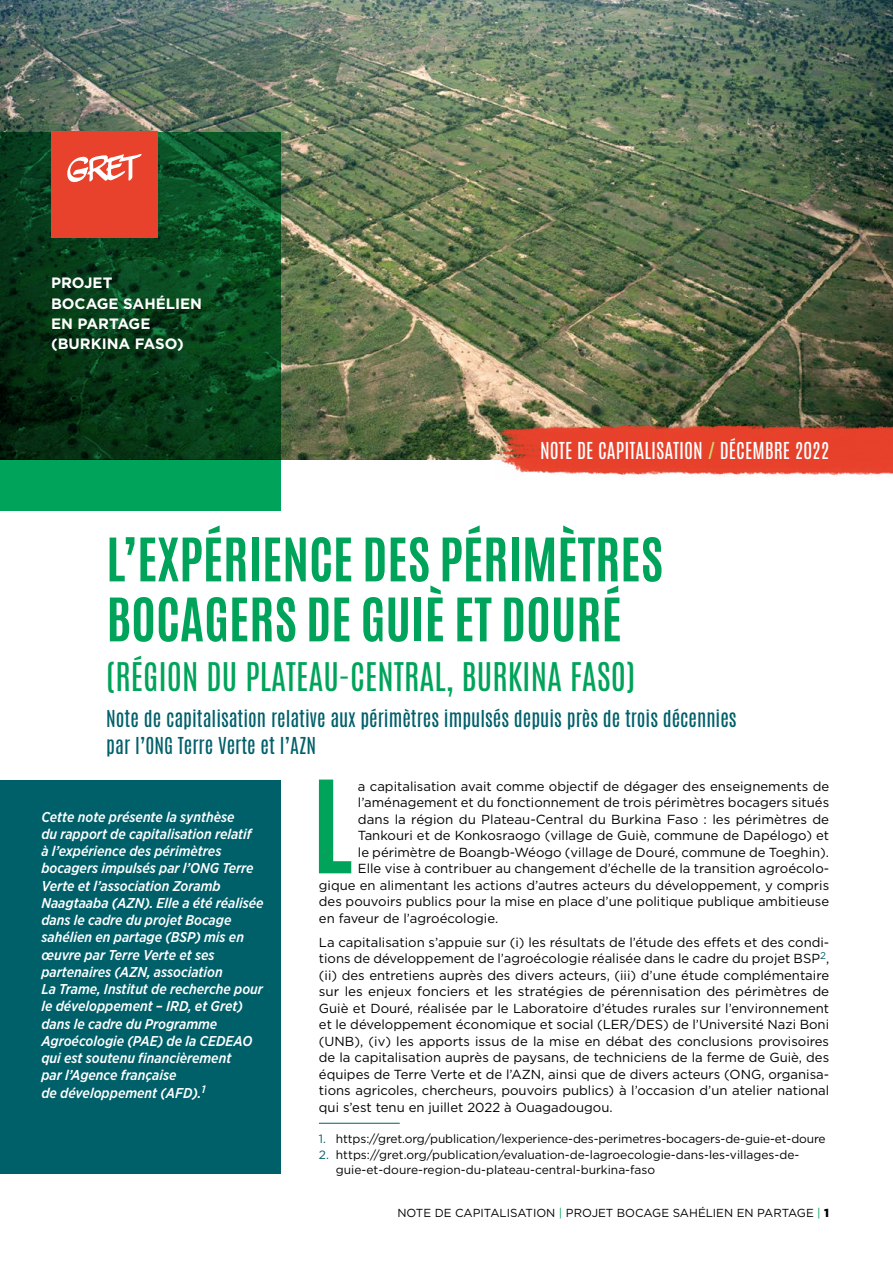
<style>
.page{position:relative;width:893px;height:1263px;background:#fff}
.page>*{position:absolute;margin:0;border:0;box-sizing:border-box;transform-origin:0 0}
.t1{font:700 109.2px "Antonio";color:#00a35a}
.t2{font:700 51px/60px "Antonio";color:#00a35a}
.t3{font:33px "Antonio";color:#00a35a}
.t4{font:19.5px/27px "Antonio";color:#00606a}
.t5{font:19.5px "Antonio";color:#fff}
.t6{font:700 15px/20.2px "Gotham";color:#fff}
.t7{font:italic 500 14.25px/17.2px "Gotham Narrow";color:#fff}
.t8{font:13.2px/16.5px "Gotham";color:#000;text-align:justify}
.t9{font:12px/14.4px "Gotham";color:#000}
.t10{font:11.7px "Gotham";color:#000}
.s1{color:#d2dc67}
.s2{color:#00606a}
.s3{color:#00a35a}
.s4{font-weight:900}
</style>
<div class="page">
<img style="left:0;top:0;width:893px;height:459px">
<div style="left:0;top:459px;width:281px;height:51px;background:#00a35a"></div>
<svg style="left:0;top:132px;width:281px;height:327px;background:#073f1b"></svg>
<div style="left:51px;top:132px;width:106px;height:106px;background:#e8412c"></div>
<svg style="left:67px;top:154px;width:75px;height:29px"></svg>
<img style="left:495px;top:420px;width:398px;height:57px">
<div style="left:0;top:780px;width:281px;height:394px;background:#00606a"></div>
<hr style="left:319px;top:1123px;width:81px;height:1px;background:#00606a">
<p class="t6" style="left:51px;top:273px;width:153px">PROJET<br>BOCAGE SAHÉLIEN<br>EN PARTAGE (BURKINA FASO)</p>
<h3 class="t5" style="left:540px;top:436px;width:290px">NOTE DE CAPITALISATION <span class="s1">/</span> DÉCEMBRE 2022</h3>
<h2 class="t2" style="left:106px;top:530px;width:558px">L’EXPÉRIENCE DES PÉRIMÈTRES<br>BOCAGERS DE GUIÈ ET DOURÉ</h2>
<h3 class="t3" style="left:106px;top:652px;width:530px">(RÉGION DU PLATEAU-CENTRAL, BURKINA FASO)</h3>
<h3 class="t4" style="left:106px;top:706px;width:632px">Note de capitalisation relative aux périmètres impulsés depuis près de trois décennies par l’ONG Terre Verte et l’AZN</h3>
<p class="t7" style="left:41px;top:808px;width:224px">Cette note présente la synthèse<br>du rapport de capitalisation relatif<br>à l’expérience des périmètres bocagers impulsés par l’ONG Terre<br>Verte et l’association Zoramb<br>Naagtaaba (AZN). Elle a été réalisée dans le cadre du projet Bocage sahélien en partage (BSP) mis en œuvre par Terre Verte et ses partenaires (AZN, association<br>La Trame, Institut de recherche pour le développement – IRD, et Gret) dans le cadre du Programme<br>Agroécologie (PAE) de la CEDEAO qui est soutenu financièrement<br>par l’Agence française<br>de développement (AFD).<sup>1</sup></p>
<h1 class="t1" style="left:312px;top:744px;width:42px">L</h1>
<p class="t8" style="left:358px;top:778px;width:473px">a capitalisation avait comme objectif de dégager des enseignements de</p>
<p class="t8" style="left:358px;top:794px;width:473px">l’aménagement et du fonctionnement de trois périmètres bocagers situés</p>
<p class="t8" style="left:358px;top:811px;width:473px">dans la région du Plateau-Central du Burkina Faso : les périmètres de</p>
<p class="t8" style="left:358px;top:827px;width:473px">Tankouri et de Konkosraogo (village de Guiè, commune de Dapélogo) et</p>
<p class="t8" style="left:358px;top:844px;width:473px">le périmètre de Boangb-Wéogo (village de Douré, commune de Toeghin).</p>
<p class="t8" style="left:358px;top:860px;width:473px">Elle vise à contribuer au changement d’échelle de la transition agroécolo-</p>
<p class="t8" style="left:319px;top:877px;width:512px">gique en alimentant les actions d’autres acteurs du développement, y compris</p>
<p class="t8" style="left:319px;top:893px;width:512px">des pouvoirs publics pour la mise en place d’une politique publique ambitieuse</p>
<p class="t8" style="left:319px;top:910px;width:181px">en faveur de l’agroécologie.</p>
<p class="t8" style="left:319px;top:933px;width:512px">La capitalisation s’appuie sur (i) les résultats de l’étude des effets et des condi&shy;tions de développement de l’agroécologie réalisée dans le cadre du projet BSP<sup>2</sup>, (ii) des entretiens auprès des divers acteurs, (iii) d’une étude complémentaire sur les enjeux fonciers et les stratégies de pérennisation des périmètres de Guiè et Douré, réalisée par le Laboratoire d’études rurales sur l’environnement et le développement économique et social (LER/DES) de l’Université Nazi Boni (UNB), (iv) les apports issus de la mise en débat des conclusions provisoires de la capitalisation auprès de paysans, de techniciens de la ferme de Guiè, des équipes de Terre Verte et de l’AZN, ainsi que de divers acteurs (ONG, organisa&shy;tions agricoles, chercheurs, pouvoirs publics) à l’occasion d’un atelier national qui s’est tenu en juillet 2022 à Ouagadougou.</p>
<p class="t9" style="left:319px;top:1131px;width:508px"><span class="s2">1.</span> https://gret.org/publication/lexperience-des-perimetres-bocagers-de-guie-et-doure</p>
<p class="t9" style="left:336px;top:1147px;width:465px;text-indent:-17px"><span class="s2">2.</span> https://gret.org/publication/evaluation-de-lagroecologie-dans-les-villages-de&shy;guie-et-doure-region-du-plateau-central-burkina-faso</p>
<p class="t10" style="left:397px;top:1205px;width:433px">NOTE DE CAPITALISATION <span class="s3">|</span> PROJET BOCAGE SAHÉLIEN EN PARTAGE <span class="s3">|</span> <span class="s4">1</span></p>
</div>
